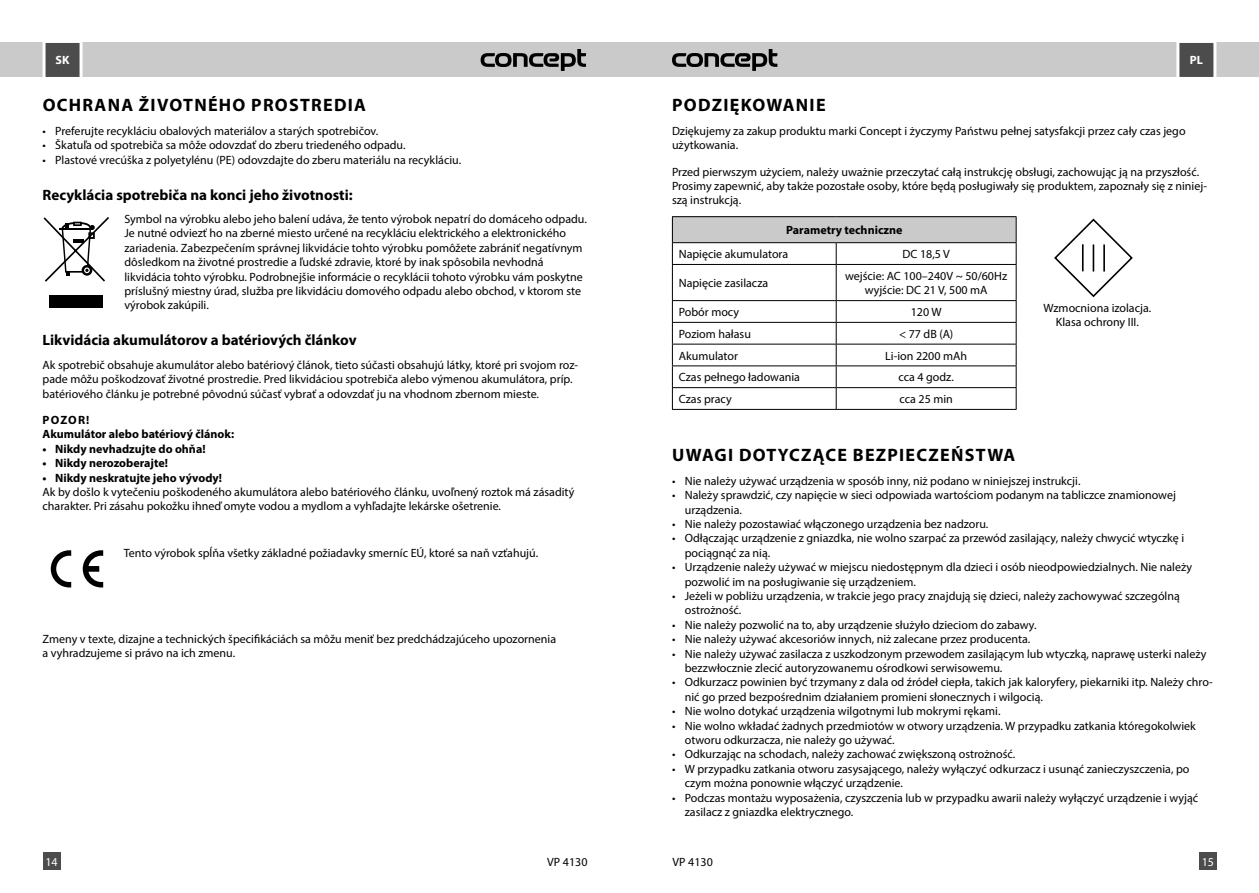
<style>
.page{position:relative;width:1259px;height:893px;background:#fff}
.page>*{position:absolute;margin:0;border:0;box-sizing:border-box;transform-origin:0 0}
.t1{font:700 18px "Myriad Pro";letter-spacing:.07em;color:#000}
.t2{font:700 15px "Myriad Pro";color:#000}
.t3{font:12px/14.4px "Myriad Pro";color:#000}
.t4{font:700 12px/14.4px "Myriad Pro";color:#000}
.t5{font:700 12px "Myriad Pro";color:#fff}
.t6{font:12px "Myriad Pro";color:#fff}
</style>
<div class="page">
<div style="left:49px;top:295px;width:54px;height:13px;background:#000"></div>
<svg style="left:43px;top:217px;width:66px;height:65px"></svg>
<svg style="left:51px;top:550px;width:20px;height:37px"></svg>
<svg style="left:83px;top:550px;width:20px;height:37px"></svg>
<div style="left:672px;top:217px;width:344px;height:26px;background:#cacaca"></div>
<svg style="left:673px;top:243px;width:342px;height:166px"></svg>
<hr style="left:672px;top:216px;width:164px;height:1px;background:#000">
<hr style="left:836px;top:216px;width:180px;height:1px;background:#000">
<hr style="left:672px;top:242px;width:164px;height:1px;background:#000">
<svg style="left:672px;top:217px;width:1px;height:47px"></svg>
<hr style="left:836px;top:242px;width:180px;height:1px;background:#000">
<svg style="left:836px;top:243px;width:1px;height:21px"></svg>
<svg style="left:1015px;top:217px;width:1px;height:47px"></svg>
<hr style="left:672px;top:264px;width:164px;height:1px;background:#000">
<hr style="left:672px;top:265px;width:1px;height:35px;background:#000">
<hr style="left:836px;top:264px;width:180px;height:1px;background:#000">
<hr style="left:836px;top:265px;width:1px;height:35px;background:#000">
<hr style="left:1015px;top:265px;width:1px;height:35px;background:#000">
<hr style="left:672px;top:300px;width:164px;height:1px;background:#000">
<hr style="left:836px;top:300px;width:180px;height:1px;background:#000">
<hr style="left:672px;top:322px;width:164px;height:1px;background:#000">
<hr style="left:836px;top:322px;width:180px;height:1px;background:#000">
<hr style="left:672px;top:344px;width:164px;height:1px;background:#000">
<hr style="left:836px;top:344px;width:180px;height:1px;background:#000">
<hr style="left:672px;top:365px;width:164px;height:1px;background:#000">
<hr style="left:836px;top:365px;width:180px;height:1px;background:#000">
<hr style="left:672px;top:387px;width:164px;height:1px;background:#000">
<svg style="left:672px;top:301px;width:1px;height:108px"></svg>
<hr style="left:836px;top:387px;width:180px;height:1px;background:#000">
<svg style="left:836px;top:301px;width:1px;height:108px"></svg>
<svg style="left:1015px;top:301px;width:1px;height:108px"></svg>
<hr style="left:672px;top:409px;width:164px;height:1px;background:#000">
<hr style="left:836px;top:409px;width:180px;height:1px;background:#000">
<svg style="left:1054px;top:218px;width:79px;height:80px"></svg>
<hr style="left:1092px;top:244px;width:2px;height:28px;background:#000">
<hr style="left:1103px;top:244px;width:2px;height:28px;background:#000">
<div style="left:0;top:43px;width:629px;height:34px;background:#cacaca"></div>
<div style="left:629px;top:43px;width:630px;height:34px;background:#cacaca"></div>
<svg style="left:480px;top:49px;width:106px;height:22px"></svg>
<svg style="left:672px;top:49px;width:105px;height:22px"></svg>
<svg style="left:1175px;top:42px;width:43px;height:35px;background:#717171"></svg>
<div style="left:1199px;top:853px;width:17px;height:17px;background:#4c4c4c"></div>
<svg style="left:41px;top:42px;width:43px;height:35px;background:#717171"></svg>
<div style="left:43px;top:853px;width:17px;height:17px;background:#4c4c4c"></div>
<p class="t5" style="left:56px;top:53px;width:15px">SK</p>
<p class="t5" style="left:1190px;top:53px;width:15px">PL</p>
<h1 class="t1" style="left:43px;top:93px;width:325px">OCHRANA ŽIVOTNÉHO PROSTREDIA</h1>
<p class="t3" style="left:43px;top:123px;width:337px">• Preferujte recykláciu obalových materiálov a starých spotrebičov.</p>
<p class="t3" style="left:43px;top:138px;width:364px">• Škatuľa od spotrebiča sa môže odovzdať do zberu triedeného odpadu.</p>
<p class="t3" style="left:43px;top:152px;width:420px">• Plastové vrecúška z polyetylénu (PE) odovzdajte do zberu materiálu na recykláciu.</p>
<p class="t2" style="left:43px;top:185px;width:312px">Recyklácia spotrebiča na konci jeho životnosti:</p>
<p class="t3" style="left:124px;top:211px;width:464px">Symbol na výrobku alebo jeho balení udáva, že tento výrobok nepatrí do domáceho odpadu.<br>Je nutné odviezť ho na zberné miesto určené na recykláciu elektrického a elektronického zariadenia. Zabezpečením správnej likvidácie tohto výrobku pomôžete zabrániť negatívnym dôsledkom na životné prostredie a ľudské zdravie, ktoré by inak spôsobila nevhodná likvidácia tohto výrobku. Podrobnejšie informácie o recyklácii tohoto výrobku vám poskytne príslušný miestny úrad, služba pre likvidáciu domového odpadu alebo obchod, v ktorom ste výrobok zakúpili.</p>
<p class="t2" style="left:43px;top:330px;width:316px">Likvidácia akumulátorov a batériových článkov</p>
<p class="t3" style="left:43px;top:357px;width:537px">Ak spotrebič obsahuje akumulátor alebo batériový článok, tieto súčasti obsahujú látky, ktoré pri svojom roz&shy;pade môžu poškodzovať životné prostredie. Pred likvidáciou spotrebiča alebo výmenou akumulátora, príp. batériového článku je potrebné pôvodnú súčasť vybrať a odovzdať ju na vhodnom zbernom mieste.</p>
<p class="t4" style="left:43px;top:412px;width:193px">POZOR!<br>Akumulátor alebo batériový článok:</p>
<p class="t4" style="left:43px;top:441px;width:164px">• Nikdy nevhadzujte do ohňa!</p>
<p class="t4" style="left:43px;top:455px;width:127px">• Nikdy nerozoberajte!</p>
<p class="t4" style="left:43px;top:470px;width:181px">• Nikdy neskratujte jeho vývody!</p>
<p class="t3" style="left:43px;top:484px;width:533px">Ak by došlo k vytečeniu poškodeného akumulátora alebo batériového článku, uvoľnený roztok má zásaditý charakter. Pri zásahu pokožku ihneď omyte vodou a mydlom a vyhľadajte lekárske ošetrenie.</p>
<p class="t3" style="left:124px;top:546px;width:416px">Tento výrobok spĺňa všetky základné požiadavky smerníc EÚ, ktoré sa naň vzťahujú.</p>
<p class="t3" style="left:43px;top:631px;width:515px">Zmeny v texte, dizajne a technických špecifikáciách sa môžu meniť bez predchádzajúceho upozornenia a vyhradzujeme si právo na ich zmenu.</p>
<h1 class="t1" style="left:672px;top:93px;width:155px">PODZIĘKOWANIE</h1>
<p class="t3" style="left:672px;top:123px;width:515px">Dziękujemy za zakup produktu marki Concept i życzymy Państwu pełnej satysfakcji przez cały czas jego użytkowania.</p>
<p class="t3" style="left:672px;top:164px;width:536px">Przed pierwszym użyciem, należy uważnie przeczytać całą instrukcję obsługi, zachowując ją na przyszłość.<br>Prosimy zapewnić, aby także pozostałe osoby, które będą posługiwały się produktem, zapoznały się z niniej&shy;szą instrukcją.</p>
<p class="t4" style="left:786px;top:223px;width:118px">Parametry techniczne</p>
<p class="t3" style="left:679px;top:247px;width:111px">Napięcie akumulatora</p>
<p class="t3" style="left:902px;top:247px;width:49px">DC 18,5 V</p>
<p class="t3" style="left:679px;top:276px;width:91px">Napięcie zasilacza</p>
<p class="t3" style="left:845px;top:268px;width:163px;text-align:center">wejście: AC 100–240V ~ 50/60Hz wyjście: DC 21 V, 500 mA</p>
<p class="t3" style="left:679px;top:305px;width:62px">Pobór mocy</p>
<p class="t3" style="left:911px;top:305px;width:32px">120 W</p>
<p class="t3" style="left:679px;top:326px;width:74px">Poziom hałasu</p>
<p class="t3" style="left:899px;top:326px;width:56px">&lt; 77 dB (A)</p>
<p class="t3" style="left:679px;top:348px;width:61px">Akumulator</p>
<p class="t3" style="left:885px;top:348px;width:83px">Li-ion 2200 mAh</p>
<p class="t3" style="left:679px;top:370px;width:123px">Czas pełnego ładowania</p>
<p class="t3" style="left:898px;top:370px;width:57px">cca 4 godz.</p>
<p class="t3" style="left:679px;top:392px;width:54px">Czas pracy</p>
<p class="t3" style="left:899px;top:392px;width:55px">cca 25 min</p>
<p class="t3" style="left:1043px;top:300px;width:109px;text-align:center">Wzmocniona izolacja.<br>Klasa ochrony III.</p>
<h1 class="t1" style="left:672px;top:444px;width:345px">UWAGI DOTYCZĄCE BEZPIECZEŃSTWA</h1>
<p class="t3" style="left:672px;top:473px;width:410px">• Nie należy używać urządzenia w sposób inny, niż podano w niniejszej instrukcji.</p>
<p class="t3" style="left:685px;top:488px;width:492px;text-indent:-13px">• Należy sprawdzić, czy napięcie w sieci odpowiada wartościom podanym na tabliczce znamionowej urządzenia.</p>
<p class="t3" style="left:672px;top:517px;width:318px">• Nie należy pozostawiać włączonego urządzenia bez nadzoru.</p>
<p class="t3" style="left:685px;top:531px;width:501px;text-indent:-13px">• Odłączając urządzenie z gniazdka, nie wolno szarpać za przewód zasilający, należy chwycić wtyczkę i pociągnąć za nią.</p>
<p class="t3" style="left:685px;top:560px;width:509px;text-indent:-13px">• Urządzenie należy używać w miejscu niedostępnym dla dzieci i osób nieodpowiedzialnych. Nie należy pozwolić im na posługiwanie się urządzeniem.</p>
<p class="t3" style="left:685px;top:589px;width:496px;text-indent:-13px">• Jeżeli w pobliżu urządzenia, w trakcie jego pracy znajdują się dzieci, należy zachowywać szczególną ostrożność.</p>
<p class="t3" style="left:672px;top:617px;width:366px">• Nie należy pozwolić na to, aby urządzenie służyło dzieciom do zabawy.</p>
<p class="t3" style="left:672px;top:632px;width:360px">• Nie należy używać akcesoriów innych, niż zalecane przez producenta.</p>
<p class="t3" style="left:685px;top:646px;width:523px;text-indent:-13px">• Nie należy używać zasilacza z uszkodzonym przewodem zasilającym lub wtyczką, naprawę usterki należy bezzwłocznie zlecić autoryzowanemu ośrodkowi serwisowemu.</p>
<p class="t3" style="left:685px;top:675px;width:529px;text-indent:-13px">• Odkurzacz powinien być trzymany z dala od źródeł ciepła, takich jak kaloryfery, piekarniki itp. Należy chro&shy;nić go przed bezpośrednim działaniem promieni słonecznych i wilgocią.</p>
<p class="t3" style="left:672px;top:704px;width:330px">• Nie wolno dotykać urządzenia wilgotnymi lub mokrymi rękami.</p>
<p class="t3" style="left:685px;top:718px;width:512px;text-indent:-13px">• Nie wolno wkładać żadnych przedmiotów w otwory urządzenia. W przypadku zatkania któregokolwiek otworu odkurzacza, nie należy go używać.</p>
<p class="t3" style="left:672px;top:747px;width:345px">• Odkurzając na schodach, należy zachować zwiększoną ostrożność.</p>
<p class="t3" style="left:685px;top:761px;width:506px;text-indent:-13px">• W przypadku zatkania otworu zasysającego, należy wyłączyć odkurzacz i usunąć zanieczyszczenia, po czym można ponownie włączyć urządzenie.</p>
<p class="t3" style="left:685px;top:790px;width:515px;text-indent:-13px">• Podczas montażu wyposażenia, czyszczenia lub w przypadku awarii należy wyłączyć urządzenie i wyjąć zasilacz z gniazdka elektrycznego.</p>
<p class="t6" style="left:45px;top:854px;width:14px">14</p>
<p class="t3" style="left:547px;top:854px;width:42px">VP 4130</p>
<p class="t3" style="left:672px;top:854px;width:42px">VP 4130</p>
<p class="t6" style="left:1201px;top:854px;width:14px">15</p>
</div>
